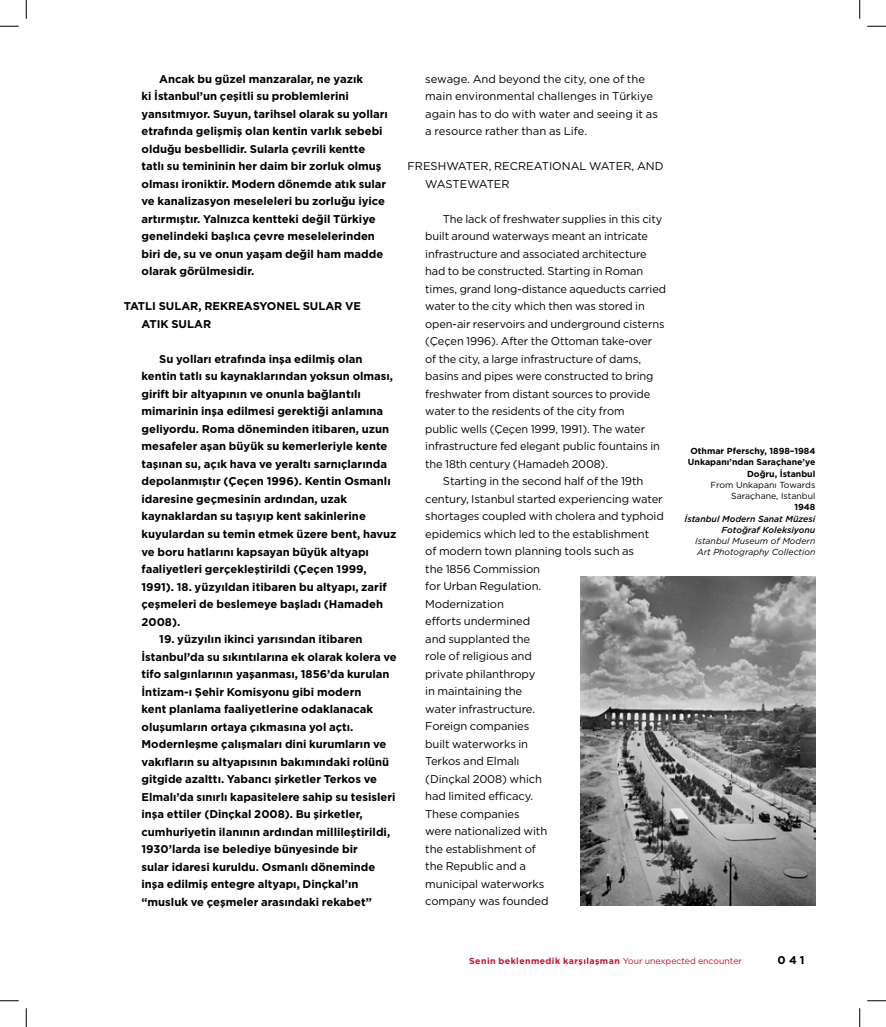
<style>
.page{position:relative;width:886px;height:1027px;background:#fff}
.page>*{position:absolute;margin:0;border:0;box-sizing:border-box;transform-origin:0 0}
.t1{font:700 11.25px/17.5px "Gotham";color:#000}
.t2{font:11.25px/17.5px "Gotham";letter-spacing:-.01em;color:#000}
.t3{font:700 8.75px/11.2px "Gotham";color:#000;text-align:right}
.t4{font:700 8.75px "Gotham";letter-spacing:.05em;color:#c41230}
.t5{font:italic 8.75px/11.2px "Gotham";color:#000}
.t6{font:italic 8.75px/11.2px "Gotham";color:#000;text-align:right}
.t7{font:8.75px/11.2px "Gotham";color:#000;text-align:right}
.s1{font-weight:400}
</style>
<div class="page">
<img style="left:580px;top:577px;width:235px;height:328px">
<svg style="left:0;top:25px;width:19px;height:2px"></svg>
<svg style="left:867px;top:25px;width:18px;height:2px"></svg>
<svg style="left:0;top:1000px;width:19px;height:1px"></svg>
<svg style="left:867px;top:1000px;width:18px;height:1px"></svg>
<svg style="left:25px;top:0;width:2px;height:19px"></svg>
<svg style="left:25px;top:1008px;width:2px;height:19px"></svg>
<svg style="left:859px;top:0;width:1px;height:19px"></svg>
<svg style="left:859px;top:1008px;width:1px;height:19px"></svg>
<p class="t1" style="left:141px;top:70px;width:248px;text-indent:18px">Ancak bu güzel manzaralar, ne yazık<br>ki İstanbul’un çeşitli su problemlerini yansıtmıyor. Suyun, tarihsel olarak su yolları etrafında gelişmiş olan kentin varlık sebebi olduğu besbellidir. Sularla çevrili kentte tatlı su temininin her daim bir zorluk olmuş olması ironiktir. Modern dönemde atık sular ve kanalizasyon meseleleri bu zorluğu iyice artırmıştır. Yalnızca kentteki değil Türkiye genelindeki başlıca çevre meselelerinden biri de, su ve onun yaşam değil ham madde olarak görülmesidir.</p>
<p class="t1" style="left:141px;top:297px;width:221px;text-indent:-18px">TATLI SULAR, REKREASYONEL SULAR VE<br>ATIK SULAR</p>
<p class="t1" style="left:141px;top:350px;width:256px;text-indent:18px">Su yolları etrafında inşa edilmiş olan kentin tatlı su kaynaklarından yoksun olması, girift bir altyapının ve onunla bağlantılı mimarinin inşa edilmesi gerektiği anlamına geliyordu. Roma döneminden itibaren, uzun mesafeler aşan büyük su kemerleriyle kente taşınan su, açık hava ve yeraltı sarnıçlarında depolanmıştır (Çeçen 1996). Kentin Osmanlı idaresine geçmesinin ardından, uzak kaynaklardan su taşıyıp kent sakinlerine kuyulardan su temin etmek üzere bent, havuz ve boru hatlarını kapsayan büyük altyapı faaliyetleri gerçekleştirildi (Çeçen 1999, 1991). 18. yüzyıldan itibaren bu altyapı, zarif çeşmeleri de beslemeye başladı (Hamadeh 2008).</p>
<p class="t1" style="left:141px;top:630px;width:257px;text-indent:18px">19. yüzyılın ikinci yarısından itibaren İstanbul’da su sıkıntılarına ek olarak kolera ve tifo salgınlarının yaşanması, 1856’da kurulan İntizam-ı Şehir Komisyonu gibi modern<br>kent planlama faaliyetlerine odaklanacak oluşumların ortaya çıkmasına yol açtı.<br>Modernleşme çalışmaları dini kurumların ve vakıfların su altyapısının bakımındaki rolünü gitgide azalttı. Yabancı şirketler Terkos ve Elmalı’da sınırlı kapasitelere sahip su tesisleri inşa ettiler (Dinçkal 2008). Bu şirketler, cumhuriyetin ilanının ardından millileştirildi, 1930’larda ise belediye bünyesinde bir<br>sular idaresi kuruldu. Osmanlı döneminde inşa edilmiş entegre altyapı, Dinçkal’ın “musluk ve çeşmeler arasındaki rekabet”</p>
<p class="t2" style="left:425px;top:70px;width:234px">sewage. And beyond the city, one of the main environmental challenges in Türkiye again has to do with water and seeing it as a resource rather than as Life.</p>
<p class="t2" style="left:425px;top:157px;width:240px;text-indent:-18px">FRESHWATER, RECREATIONAL WATER, AND<br>WASTEWATER</p>
<p class="t2" style="left:443px;top:210px;width:221px">The lack of freshwater supplies in this city</p>
<p class="t2" style="left:425px;top:227px;width:224px">built around waterways meant an intricate</p>
<p class="t2" style="left:425px;top:245px;width:223px">infrastructure and associated architecture</p>
<p class="t2" style="left:425px;top:262px;width:219px">had to be constructed. Starting in Roman</p>
<p class="t2" style="left:425px;top:280px;width:242px">times, grand long-distance aqueducts carried</p>
<p class="t2" style="left:425px;top:297px;width:221px">water to the city which then was stored in</p>
<p class="t2" style="left:425px;top:315px;width:241px">open-air reservoirs and underground cisterns</p>
<p class="t2" style="left:425px;top:332px;width:228px">(Çeçen 1996). After the Ottoman take-over</p>
<p class="t2" style="left:425px;top:350px;width:217px">of the city, a large infrastructure of dams,</p>
<p class="t2" style="left:425px;top:367px;width:230px">basins and pipes were constructed to bring</p>
<p class="t2" style="left:425px;top:385px;width:226px">freshwater from distant sources to provide</p>
<p class="t2" style="left:425px;top:402px;width:201px">water to the residents of the city from</p>
<p class="t2" style="left:425px;top:420px;width:221px">public wells (Çeçen 1999, 1991). The water</p>
<p class="t2" style="left:425px;top:437px;width:236px">infrastructure fed elegant public fountains in</p>
<p class="t2" style="left:425px;top:455px;width:184px">the 18th century (Hamadeh 2008).</p>
<p class="t2" style="left:443px;top:472px;width:202px">Starting in the second half of the 19th</p>
<p class="t2" style="left:425px;top:490px;width:239px">century, Istanbul started experiencing water</p>
<p class="t2" style="left:425px;top:507px;width:240px">shortages coupled with cholera and typhoid</p>
<p class="t2" style="left:425px;top:525px;width:225px">epidemics which led to the establishment</p>
<p class="t2" style="left:425px;top:542px;width:210px">of modern town planning tools such as</p>
<p class="t2" style="left:425px;top:560px;width:116px">the 1856 Commission</p>
<p class="t2" style="left:425px;top:577px;width:117px">for Urban Regulation.</p>
<p class="t2" style="left:425px;top:595px;width:80px">Modernization</p>
<p class="t2" style="left:425px;top:612px;width:106px">efforts undermined</p>
<p class="t2" style="left:425px;top:630px;width:106px">and supplanted the</p>
<p class="t2" style="left:425px;top:647px;width:108px">role of religious and</p>
<p class="t2" style="left:425px;top:665px;width:112px">private philanthropy</p>
<p class="t2" style="left:425px;top:682px;width:98px">in maintaining the</p>
<p class="t2" style="left:425px;top:700px;width:111px">water infrastructure.</p>
<p class="t2" style="left:425px;top:717px;width:106px">Foreign companies</p>
<p class="t2" style="left:425px;top:735px;width:104px">built waterworks in</p>
<p class="t2" style="left:425px;top:752px;width:96px">Terkos and Elmalı</p>
<p class="t2" style="left:425px;top:770px;width:118px">(Dinçkal 2008) which</p>
<p class="t2" style="left:425px;top:787px;width:109px">had limited efficacy.</p>
<p class="t2" style="left:425px;top:805px;width:96px">These companies</p>
<p class="t2" style="left:425px;top:822px;width:123px">were nationalized with</p>
<p class="t2" style="left:425px;top:840px;width:112px">the establishment of</p>
<p class="t2" style="left:425px;top:857px;width:102px">the Republic and a</p>
<p class="t2" style="left:425px;top:875px;width:121px">municipal waterworks</p>
<p class="t2" style="left:425px;top:892px;width:125px">company was founded</p>
<p class="t3" style="left:687px;top:445px;width:129px">Othmar Pferschy, 1898–1984<br>Unkapanı’ndan Saraçhane’ye<br>Doğru, İstanbul</p>
<p class="t7" style="left:710px;top:479px;width:106px">From Unkapanı Towards<br>Saraçhane, Istanbul</p>
<p class="t3" style="left:794px;top:501px;width:23px">1948</p>
<p class="t6" style="left:684px;top:513px;width:132px">İstanbul Modern Sanat Müzesi<br>Fotoğraf Koleksiyonu</p>
<p class="t5" style="left:695px;top:535px;width:121px">Istanbul Museum of Modern<br>Art Photography Collection</p>
<p class="t4" style="left:469px;top:955px;width:274px">Senin beklenmedik karşılaşman <span class="s1">Your unexpected encounter</span></p>
<p class="t1" style="left:777px;top:951px;width:29px">041</p>
</div>
